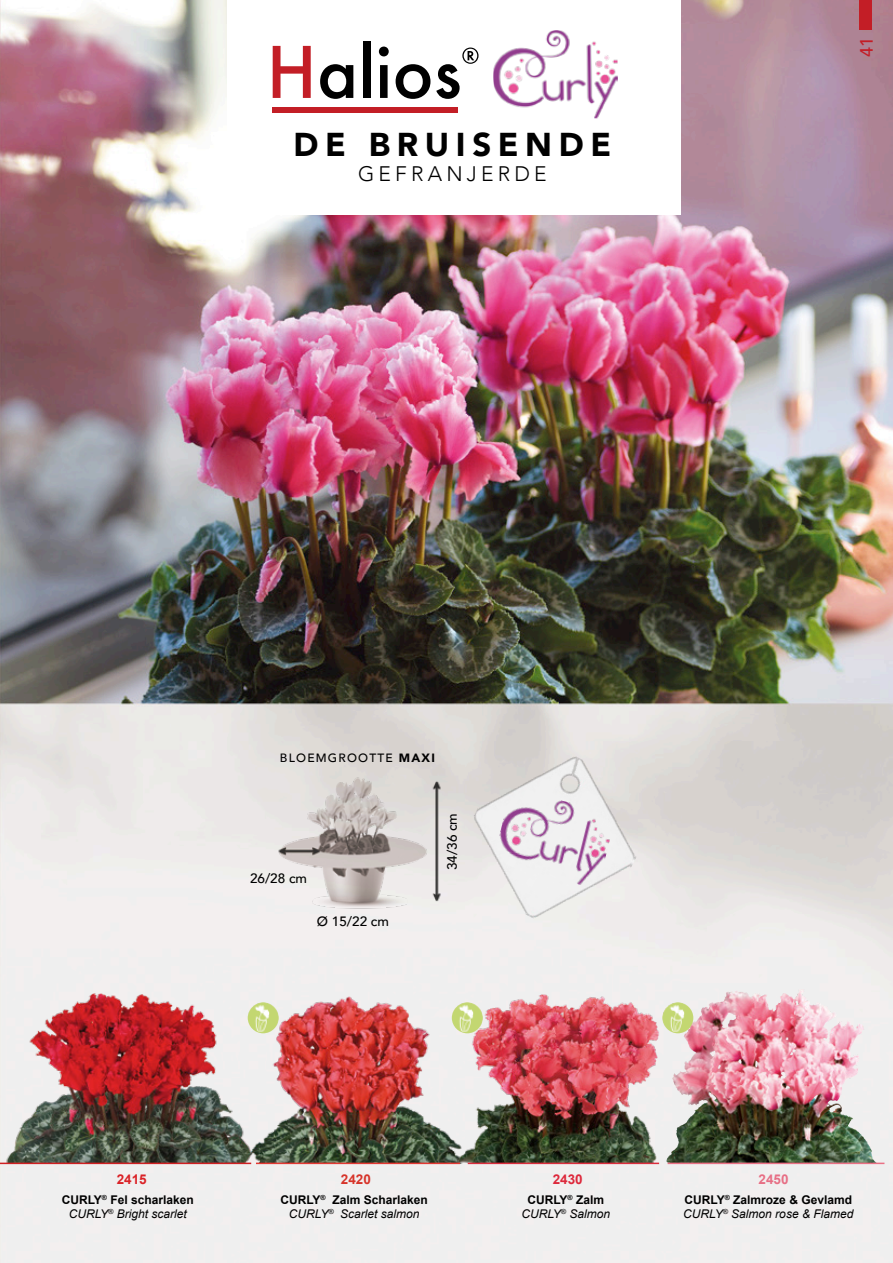
<style>
.page{position:relative;width:893px;height:1263px;background:#fff}
.page>*{position:absolute;margin:0;border:0;box-sizing:border-box;transform-origin:0 0}
.t1{font:900 33px "Avenir";letter-spacing:.2em;color:#000}
.t2{font:300 21px "Avenir";letter-spacing:.2em;color:#000}
.t3{font:500 18px "Avenir";color:#c31e26}
.t4{font:500 13.5px "Avenir";color:#000}
.t5{font:700 13.5px "Arial";color:#da2227}
.t6{font:700 13.5px "Arial";color:#d7342a}
.t7{font:700 13.5px "Arial";color:#dd283b}
.t8{font:700 13.5px "Arial";color:#e76f85}
.t9{font:700 12px/14.4px "Arial";color:#000;text-align:center}
.t10{font:italic 12px "Arial";color:#000}
.t11{font:500 12px "Avenir";letter-spacing:.1em;color:#000}
.s1{font-weight:900}
.s2{font-weight:400;font-style:italic}
</style>
<div class="page">
<img style="left:0;top:0;width:893px;height:1263px">
<div style="left:227px;top:0;width:453px;height:214px;background:#fff"></div>
<svg style="left:273px;top:46px;width:38px;height:52px"></svg>
<svg style="left:320px;top:64px;width:33px;height:35px"></svg>
<div style="left:363px;top:41px;width:7px;height:57px;background:#000"></div>
<svg style="left:379px;top:47px;width:10px;height:51px"></svg>
<svg style="left:396px;top:64px;width:34px;height:35px"></svg>
<svg style="left:436px;top:48px;width:42px;height:51px"></svg>
<div style="left:273px;top:107px;width:185px;height:5px;background:#c31e26"></div>
<img style="left:0;top:994px;width:252px;height:168px">
<img style="left:248px;top:995px;width:190px;height:168px">
<div style="left:859px;top:0;width:13px;height:30px;background:#c31e26"></div>
<img style="left:444px;top:727px;width:221px;height:221px">
<img style="left:493px;top:788px;width:123px;height:101px">
<img style="left:493px;top:30px;width:125px;height:89px">
<img style="left:438px;top:955px;width:244px;height:209px">
<img style="left:708px;top:989px;width:93px;height:22px">
<img style="left:248px;top:1002px;width:31px;height:31px;border-radius:16px">
<img style="left:452px;top:1002px;width:31px;height:31px;border-radius:16px">
<img style="left:662px;top:1002px;width:31px;height:31px;border-radius:16px">
<img style="left:273px;top:768px;width:173px;height:145px">
<hr style="left:0;top:1162px;width:251px;height:2px;background:#d02023">
<hr style="left:256px;top:1162px;width:204px;height:2px;background:#e33934">
<hr style="left:468px;top:1162px;width:191px;height:2px;background:#db2e3e">
<hr style="left:668px;top:1162px;width:216px;height:2px;background:#ea7185">
<p class="t1" style="left:294px;top:116px;width:319px">DE BRUISENDE</p>
<p class="t2" style="left:358px;top:161px;width:190px">GEFRANJERDE</p>
<p class="t3" style="left:851px;top:57px;width:22px;rotate:-90deg">41</p>
<p class="t11" style="left:280px;top:747px;width:156px">BLOEMGROOTTE <span class="s1">MAXI</span></p>
<p class="t4" style="left:250px;top:866px;width:59px">26/28 cm</p>
<p class="t4" style="left:317px;top:910px;width:74px">Ø 15/22 cm</p>
<p class="t4" style="left:440px;top:870px;width:59px;rotate:-90deg">34/36 cm</p>
<p class="t5" style="left:117px;top:1170px;width:32px">2415</p>
<p class="t6" style="left:341px;top:1170px;width:32px">2420</p>
<p class="t7" style="left:553px;top:1170px;width:32px">2430</p>
<p class="t8" style="left:759px;top:1170px;width:32px">2450</p>
<p class="t9" style="left:62px;top:1193px;width:134px">CURLY<sup>®</sup> Fel scharlaken<br><span class="s2">CURLY</span><sup>®</sup> <span class="s2">Bright scarlet</span></p>
<p class="t9" style="left:280px;top:1193px;width:149px">CURLY<sup>®</sup> Zalm Scharlaken</p>
<p class="t10" style="left:289px;top:1206px;width:132px">CURLY<sup>®</sup> Scarlet salmon</p>
<p class="t9" style="left:527px;top:1193px;width:78px">CURLY<sup>®</sup> Zalm</p>
<p class="t10" style="left:521px;top:1206px;width:90px">CURLY<sup>®</sup> Salmon</p>
<p class="t9" style="left:685px;top:1193px;width:169px">CURLY<sup>®</sup> Zalmroze &amp; Gevlamd</p>
<p class="t10" style="left:683px;top:1206px;width:172px">CURLY<sup>®</sup> Salmon rose &amp; Flamed</p>
</div>
